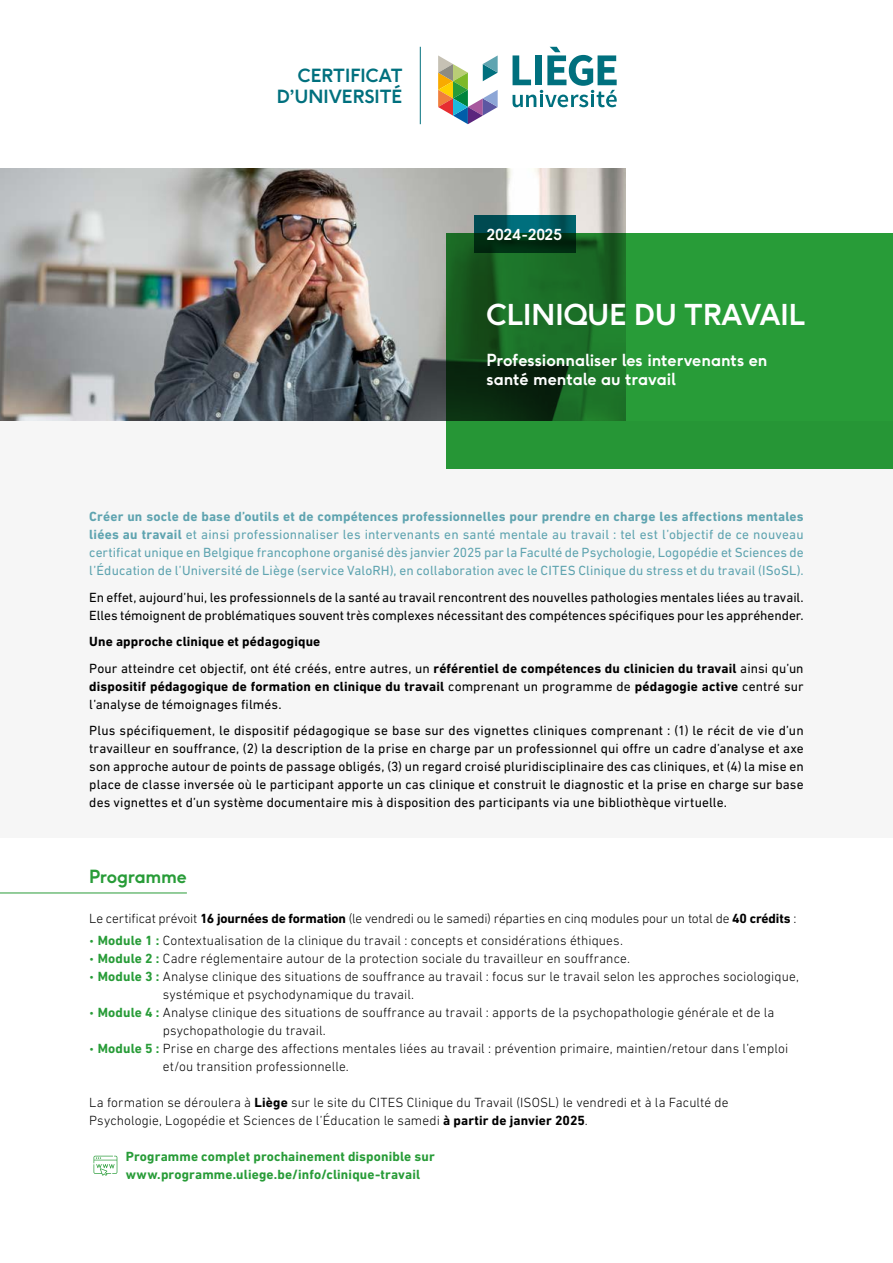
<style>
.page{position:relative;width:893px;height:1263px;background:#fff}
.page>*{position:absolute;margin:0;border:0;box-sizing:border-box;transform-origin:0 0}
.t1{font:700 28.5px "F37 Ginger";color:#fff}
.t2{font:700 18px/21.6px "F37 Ginger";color:#00707e;text-align:right}
.t3{font:700 18px "F37 Ginger";letter-spacing:-.02em;color:#289c38}
.t4{font:700 16.5px/19.8px "F37 Ginger";letter-spacing:-.005em;color:#fff}
.t5{font:700 15px "F37 Ginger";letter-spacing:-.01em;color:#fff}
.t6{font:300 13.5px/18px "DIN Next LT Pro";letter-spacing:.005em;color:#000}
.t7{font:13.5px/18px "DIN Next LT Pro";color:#000}
.t8{font:13.5px/18px "DIN Next LT Pro";letter-spacing:.01em;color:#5fa4b0;text-align:justify}
.t9{font:700 13.5px/26.5px "DIN Next LT Pro";letter-spacing:.01em;color:#000}
.t10{font:300 13.5px "DIN Next LT Pro";letter-spacing:-.015em;color:#000}
.t11{font:700 13.5px/18px "DIN Next LT Pro";letter-spacing:.01em;color:#289c38}
.s1{font-weight:700}
.s2{font-weight:400}
.s3{font-size:12px;color:#289c38}
.s4{font-weight:700;color:#289c38}
</style>
<div class="page">
<img style="left:0;top:168px;width:625px;height:253px">
<div style="left:0;top:421px;width:893px;height:416px;background:#f6f6f6"></div>
<svg style="left:446px;top:234px;width:447px;height:235px;background:#228630"></svg>
<hr style="left:0;top:892px;width:187px;height:1px;background:#289c38">
<svg style="left:94px;top:1156px;width:23px;height:20px"></svg>
<svg style="left:474px;top:215px;width:101px;height:37px;background:#00443a"></svg>
<hr style="left:420px;top:47px;width:1px;height:77px;background:#00707e">
<svg style="left:438px;top:55px;width:60px;height:69px"></svg>
<svg style="left:513px;top:47px;width:104px;height:60px"></svg>
<h2 class="t2" style="left:277px;top:64px;width:127px">CERTIFICAT<br>D’UNIVERSITÉ</h2>
<p class="t5" style="left:487px;top:225px;width:77px">2024-2025</p>
<h1 class="t1" style="left:486px;top:296px;width:320px">CLINIQUE DU TRAVAIL</h1>
<p class="t4" style="left:486px;top:350px;width:283px">Professionnaliser les intervenants en santé mentale au travail</p>
<p class="t8" style="left:89px;top:508px;width:716px"><span class="s1">Créer un socle de base d’outils et de compétences professionnelles pour prendre en charge les affections mentales liées au travail</span> et ainsi professionnaliser les intervenants en santé mentale au travail : tel est l’objectif de ce nouveau certificat unique en Belgique francophone organisé dès janvier 2025 par la Faculté de Psychologie, Logopédie et Sciences de l’Éducation de l’Université de Liège (service ValoRH), en collaboration avec le CITES Clinique du stress et du travail (ISoSL).</p>
<p class="t7" style="left:89px;top:588px;width:716px">En effet, aujourd’hui, les professionnels de la santé au travail rencontrent des nouvelles pathologies mentales liées au travail.<br>Elles témoignent de problématiques souvent très complexes nécessitant des compétences spécifiques pour les appréhender.</p>
<p class="t9" style="left:89px;top:628px;width:716px">Une approche clinique et pédagogique<br><span class="s2">Pour atteindre cet objectif, ont été créés, entre autres, un</span> référentiel de compétences du clinicien du travail <span class="s2">ainsi qu’un</span></p>
<p class="t9" style="left:89px;top:677px;width:716px;line-height:18px">dispositif pédagogique de formation en clinique du travail <span class="s2">comprenant un programme de</span> pédagogie active <span class="s2">centré sur l’analyse de témoignages filmés.</span></p>
<p class="t7" style="left:89px;top:722px;width:716px;text-align:justify">Plus spécifiquement, le dispositif pédagogique se base sur des vignettes cliniques comprenant : (1) le récit de vie d’un travailleur en souffrance, (2) la description de la prise en charge par un professionnel qui offre un cadre d’analyse et axe son approche autour de points de passage obligés, (3) un regard croisé pluridisciplinaire des cas cliniques, et (4) la mise en place de classe inversée où le participant apporte un cas clinique et construit le diagnostic et la prise en charge sur base des vignettes et d’un système documentaire mis à disposition des participants via une bibliothèque virtuelle.</p>
<h2 class="t3" style="left:89px;top:865px;width:99px">Programme</h2>
<p class="t10" style="left:89px;top:910px;width:709px">Le certificat prévoit <span class="s1">16 journées de formation</span> (le vendredi ou le samedi) réparties en cinq modules pour un total de <span class="s1">40 crédits</span> :</p>
<p class="t6" style="left:89px;top:931px;width:535px"><span class="s3">•</span> <span class="s4">Module 1 :</span> Contextualisation de la clinique du travail : concepts et considérations éthiques.</p>
<p class="t6" style="left:89px;top:949px;width:542px"><span class="s3">•</span> <span class="s4">Module 2 :</span> Cadre réglementaire autour de la protection sociale du travailleur en souffrance.</p>
<p class="t6" style="left:163px;top:967px;width:638px;text-indent:-74px"><span class="s3">•</span> <span class="s4">Module 3 :</span> Analyse clinique des situations de souffrance au travail : focus sur le travail selon les approches sociologique, systémique et psychodynamique du travail.</p>
<p class="t6" style="left:163px;top:1003px;width:613px;text-indent:-74px"><span class="s3">•</span> <span class="s4">Module 4 :</span> Analyse clinique des situations de souffrance au travail : apports de la psychopathologie générale et de la psychopathologie du travail.</p>
<p class="t6" style="left:163px;top:1039px;width:627px;text-indent:-74px"><span class="s3">•</span> <span class="s4">Module 5 :</span> Prise en charge des affections mentales liées au travail : prévention primaire, maintien/retour dans l’emploi et/ou transition professionnelle.</p>
<p class="t6" style="left:89px;top:1093px;width:641px">La formation se déroulera à <span class="s1">Liège</span> sur le site du CITES Clinique du Travail (ISOSL) le vendredi et à la Faculté de<br>Psychologie, Logopédie et Sciences de l’Éducation le samedi <span class="s1">à partir de janvier 2025</span>.</p>
<p class="t11" style="left:126px;top:1147px;width:310px">Programme complet prochainement disponible sur www.programme.uliege.be/info/clinique-travail</p>
</div>
